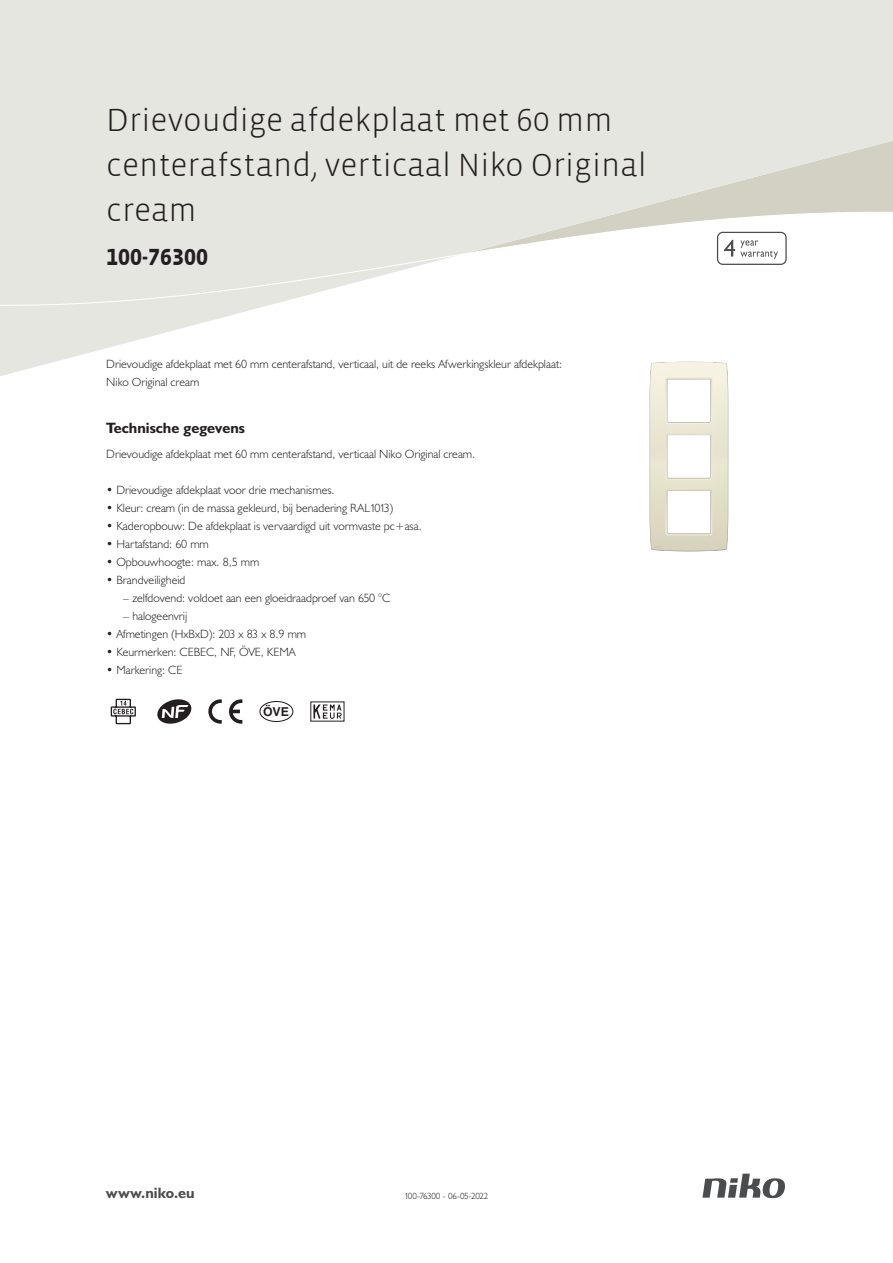
<style>
.page{position:relative;width:893px;height:1263px;background:#fff}
.page>*{position:absolute;margin:0;border:0;box-sizing:border-box;transform-origin:0 0}
.Title_datasheets{font:300 33px/45px "Vista Sans";color:#231f20}
.Article_number{font:700 24px "Vista Sans Alt";color:#231f20}
.Titles_parts{font:700 15px "Humanist 521 BT";color:#231f20}
.t1{font:700 15px "Humanist 521 BT";letter-spacing:.005em;color:#4b4c4d}
.t2{font:700 12.3px "Helvetica";color:#231f20}
.USP_Bullets{font:300 12px "Humanist 521 BT";color:#231f20}
.Platte_tekst_CAB{font:300 12px/18px "Humanist 521 BT";color:#231f20}
.USP_Bullets_level_2{font:300 12px "Humanist 521 BT";color:#231f20}
.Revision{font:300 9px "Humanist 521 BT";letter-spacing:-.04em;color:#231f20}
</style>
<div class="page">
<svg style="left:702px;top:1173px;width:83px;height:25px"></svg>
<svg style="left:111px;top:699px;width:25px;height:25px"></svg>
<svg style="left:157px;top:699px;width:34px;height:25px"></svg>
<svg style="left:229px;top:699px;width:13px;height:25px"></svg>
<svg style="left:208px;top:699px;width:14px;height:25px"></svg>
<div style="left:259px;top:701px;width:34px;height:21px;border:1px solid #231f20;border-radius:50%"></div>
<svg style="left:313px;top:704px;width:29px;height:15px"></svg>
<svg style="left:0;top:0;width:893px;height:376px;fill:#e6e6e0"></svg>
<svg style="left:0;top:209px;width:893px;height:101px"></svg>
<svg style="left:717px;top:232px;width:70px;height:33px"></svg>
<img style="left:645px;top:358px;width:87px;height:194px">
<p class="Title_datasheets" style="left:106px;top:98px;width:542px">Drievoudige afdekplaat met 60 mm centerafstand, verticaal Niko Original cream</p>
<p class="Article_number" style="left:106px;top:242px;width:103px">100-76300</p>
<p class="Platte_tekst_CAB" style="left:106px;top:354px;width:457px">Drievoudige afdekplaat met 60 mm centerafstand, verticaal, uit de reeks Afwerkingskleur afdekplaat:<br>Niko Original cream</p>
<p class="Titles_parts" style="left:106px;top:419px;width:140px">Technische gegevens</p>
<p class="Platte_tekst_CAB" style="left:106px;top:444px;width:370px">Drievoudige afdekplaat met 60 mm centerafstand, verticaal Niko Original cream.</p>
<p class="USP_Bullets" style="left:106px;top:482px;width:230px">• Drievoudige afdekplaat voor drie mechanismes.</p>
<p class="USP_Bullets" style="left:106px;top:500px;width:288px">• Kleur: cream (in de massa gekleurd, bij benadering RAL1013)</p>
<p class="USP_Bullets" style="left:106px;top:518px;width:317px">• Kaderopbouw: De afdekplaat is vervaardigd uit vormvaste pc+asa.</p>
<p class="USP_Bullets" style="left:106px;top:536px;width:104px">• Hartafstand: 60 mm</p>
<p class="USP_Bullets" style="left:106px;top:554px;width:155px">• Opbouwhoogte: max. 8,5 mm</p>
<p class="USP_Bullets" style="left:106px;top:572px;width:81px">• Brandveiligheid</p>
<p class="USP_Bullets_level_2" style="left:123px;top:590px;width:268px">– zelfdovend: voldoet aan een gloeidraadproef van 650 °C</p>
<p class="USP_Bullets_level_2" style="left:123px;top:608px;width:65px">– halogeenvrij</p>
<p class="USP_Bullets" style="left:106px;top:626px;width:201px">• Afmetingen (HxBxD): 203 x 83 x 8.9 mm</p>
<p class="USP_Bullets" style="left:106px;top:644px;width:191px">• Keurmerken: CEBEC, NF, ÖVE, KEMA</p>
<p class="USP_Bullets" style="left:106px;top:662px;width:78px">• Markering: CE</p>
<p class="t2" style="left:263px;top:705px;width:28px">ÖVE</p>
<p class="t1" style="left:106px;top:1184px;width:90px">www.niko.eu</p>
<p class="Revision" style="left:405px;top:1190px;width:85px">100-76300 - 06-05-2022</p>
</div>
